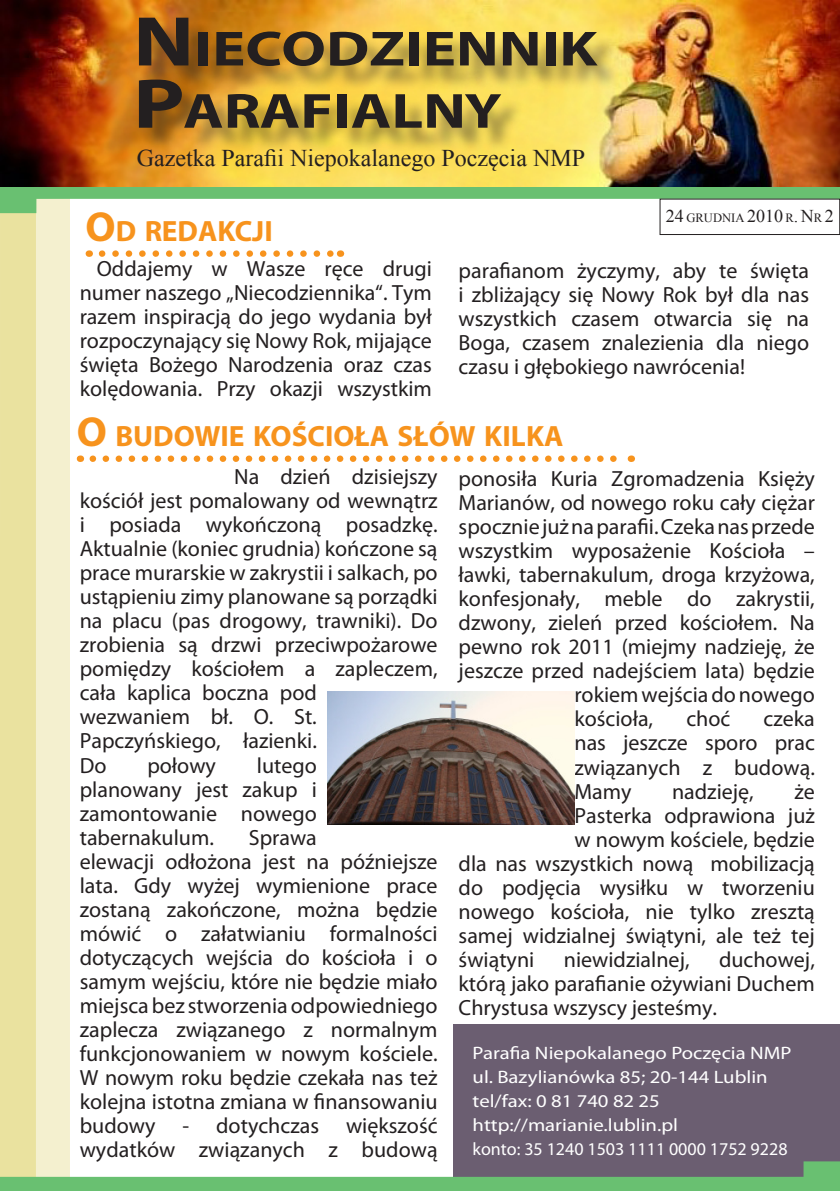
<style>
.page{position:relative;width:840px;height:1191px;background:#fff}
.page>*{position:absolute;margin:0;border:0;box-sizing:border-box;transform-origin:0 0}
.Titel{font:700 49.6px "Myriad Pro";color:#231f20;scale:1.25 1}
.Überschrift{font:700 29.4px "Myriad Pro";color:#f7931d}
.t1{font:24px "Times New Roman";color:#231f20}
.Gazetka{font:22px/24px "Myriad Pro";color:#231f20;text-align:justify}
.Fußzeile{font:18px "Myriad Pro";color:#fff;scale:1.15 1}
.Fußzeile-2{font:18px "Myriad Pro";color:#fff}
.t2{font:18px "Times New Roman";color:#231f20}
.s1{font-size:70.8px}
.s2{font-size:42px}
.s3{font-size:12.6px}
</style>
<div class="page">
<div style="left:34px;top:193px;width:36px;height:990px;background:#f4f0cf"></div>
<div style="left:0;top:208px;width:36px;height:983px;background:#eae29f"></div>
<svg style="left:0;top:186px;width:839px;height:27px"></svg>
<div style="left:453px;top:1024px;width:386px;height:167px;background:#6b5e71"></div>
<svg style="left:0;top:1161px;width:839px;height:30px"></svg>
<svg style="left:93px;top:455px;width:524px;height:7px"></svg>
<img style="left:327px;top:691px;width:247px;height:133px">
<img style="left:0;top:0;width:839px;height:186px">
<div style="left:142px;top:21px;width:478px;height:131px;background:#231f20;opacity:.45"></div>
<div style="left:659px;top:199px;width:180px;height:36px;border:1px solid #231f20"></div>
<svg style="left:102px;top:250px;width:231px;height:7px"></svg>
<p class="Titel" style="left:133px;top:16px;width:373px"><span class="s1">N</span>IECODZIENNIK</p>
<p class="Titel" style="left:133px;top:79px;width:296px"><span class="s1">P</span>ARAFIALNY</p>
<p class="t1" style="left:137px;top:142px;width:449px">Gazetka Parafii Niepokalanego Poczęcia NMP</p>
<p class="Überschrift" style="left:85px;top:212px;width:189px"><span class="s2">O</span>D REDAKCJI</p>
<p class="t2" style="left:665px;top:204px;width:169px">24 <span class="s3">GRUDNIA</span> 2010 <span class="s3">R</span>. N<span class="s3">R</span> 2</p>
<p class="Gazetka" style="left:80px;top:256px;width:353px;text-indent:17px">Oddajemy w Wasze ręce drugi numer naszego „Niecodziennika“. Tym razem inspiracją do jego wydania był rozpoczynający się Nowy Rok, mijające święta Bożego Narodzenia oraz czas kolędowania. Przy okazji wszystkim</p>
<p class="Gazetka" style="left:458px;top:258px;width:352px">parafianom życzymy, aby te święta i zbliżający się Nowy Rok był dla nas wszystkich czasem otwarcia się na Boga, czasem znalezienia dla niego czasu i głębokiego nawrócenia!</p>
<p class="Überschrift" style="left:77px;top:417px;width:488px"><span class="s2">O</span> BUDOWIE KOŚCIOŁA SŁÓW KILKA</p>
<p class="Gazetka" style="left:80px;top:464px;width:359px;text-align:left;text-indent:154px">Na dzień dzisiejszy kościół jest pomalowany od wewnątrz i posiada wykończoną posadzkę.<br>Aktualnie (koniec grudnia) kończone są prace murarskie w zakrystii i salkach, po ustąpieniu zimy planowane są porządki na placu (pas drogowy, trawniki). Do zrobienia są drzwi przeciwpożarowe pomiędzy kościołem a zapleczem, cała kaplica boczna pod<br>wezwaniem bł. O. St.<br>Papczyńskiego, łazienki.<br>Do</p>
<p class="Gazetka" style="left:80px;top:752px;width:238px;text-indent:177px">lutego planowany jest zakup i zamontowanie nowego tabernakulum.</p>
<p class="Gazetka" style="left:147px;top:752px;width:70px">połowy</p>
<p class="Gazetka" style="left:80px;top:824px;width:359px;text-align:left;text-indent:169px">Sprawa<br>elewacji odłożona jest na późniejsze lata. Gdy wyżej wymienione prace zostaną zakończone, można będzie mówić o załatwianiu formalności dotyczących wejścia do kościoła i o samym wejściu, które nie będzie miało miejsca bez stworzenia odpowiedniego zaplecza związanego z normalnym funkcjonowaniem w nowym kościele.<br>W nowym roku będzie czekała nas też kolejna istotna zmiana w finansowaniu budowy - dotychczas większość wydatków związanych z budową</p>
<p class="Gazetka" style="left:458px;top:466px;width:357px">ponosiła Kuria Zgromadzenia Księży</p>
<p class="Gazetka" style="left:458px;top:490px;width:357px">Marianów, od nowego roku cały ciężar</p>
<p class="Gazetka" style="left:458px;top:514px;width:357px">spocznie już na parafii. Czeka nas przede</p>
<p class="Gazetka" style="left:458px;top:538px;width:357px">wszystkim wyposażenie Kościoła –</p>
<p class="Gazetka" style="left:458px;top:562px;width:357px">ławki, tabernakulum, droga krzyżowa,</p>
<p class="Gazetka" style="left:458px;top:586px;width:357px">konfesjonały, meble do zakrystii,</p>
<p class="Gazetka" style="left:458px;top:610px;width:357px">dzwony, zieleń przed kościołem. Na</p>
<p class="Gazetka" style="left:458px;top:634px;width:357px">pewno rok 2011 (miejmy nadzieję, że</p>
<p class="Gazetka" style="left:458px;top:658px;width:357px">jeszcze przed nadejściem lata) będzie</p>
<p class="Gazetka" style="left:574px;top:682px;width:242px">rokiem wejścia do nowego</p>
<p class="Gazetka" style="left:574px;top:706px;width:80px">kościoła,</p>
<p class="Gazetka" style="left:686px;top:706px;width:45px">choć</p>
<p class="Gazetka" style="left:574px;top:706px;width:242px;text-indent:189px">czeka nas jeszcze sporo prac związanych z budową.<br>Mamy</p>
<p class="Gazetka" style="left:671px;top:778px;width:83px">nadzieję,</p>
<p class="Gazetka" style="left:794px;top:778px;width:22px">że</p>
<p class="Gazetka" style="left:574px;top:802px;width:242px">Pasterka odprawiona już</p>
<p class="Gazetka" style="left:574px;top:826px;width:242px">w nowym kościele, będzie</p>
<p class="Gazetka" style="left:458px;top:850px;width:357px">dla nas wszystkich nową mobilizacją</p>
<p class="Gazetka" style="left:458px;top:874px;width:357px">do podjęcia wysiłku w tworzeniu</p>
<p class="Gazetka" style="left:458px;top:898px;width:357px">nowego kościoła, nie tylko zresztą</p>
<p class="Gazetka" style="left:458px;top:922px;width:357px">samej widzialnej świątyni, ale też tej</p>
<p class="Gazetka" style="left:458px;top:946px;width:77px">świątyni</p>
<p class="Gazetka" style="left:563px;top:946px;width:127px">niewidzialnej,</p>
<p class="Gazetka" style="left:458px;top:946px;width:357px;text-indent:260px">duchowej, którą jako parafianie ożywiani Duchem Chrystusa wszyscy jesteśmy.</p>
<p class="Fußzeile" style="left:472px;top:1041px;width:279px">Parafia Niepokalanego Poczęcia NMP</p>
<p class="Fußzeile" style="left:472px;top:1065px;width:258px">ul. Bazylianówka 85; 20-144 Lublin</p>
<p class="Fußzeile" style="left:472px;top:1089px;width:164px">tel/fax: 0 81 740 82 25</p>
<p class="Fußzeile" style="left:472px;top:1113px;width:180px">http://marianie.lublin.pl</p>
<p class="Fußzeile-2" style="left:472px;top:1137px;width:316px">konto: 35 1240 1503 1111 0000 1752 9228</p>
</div>
